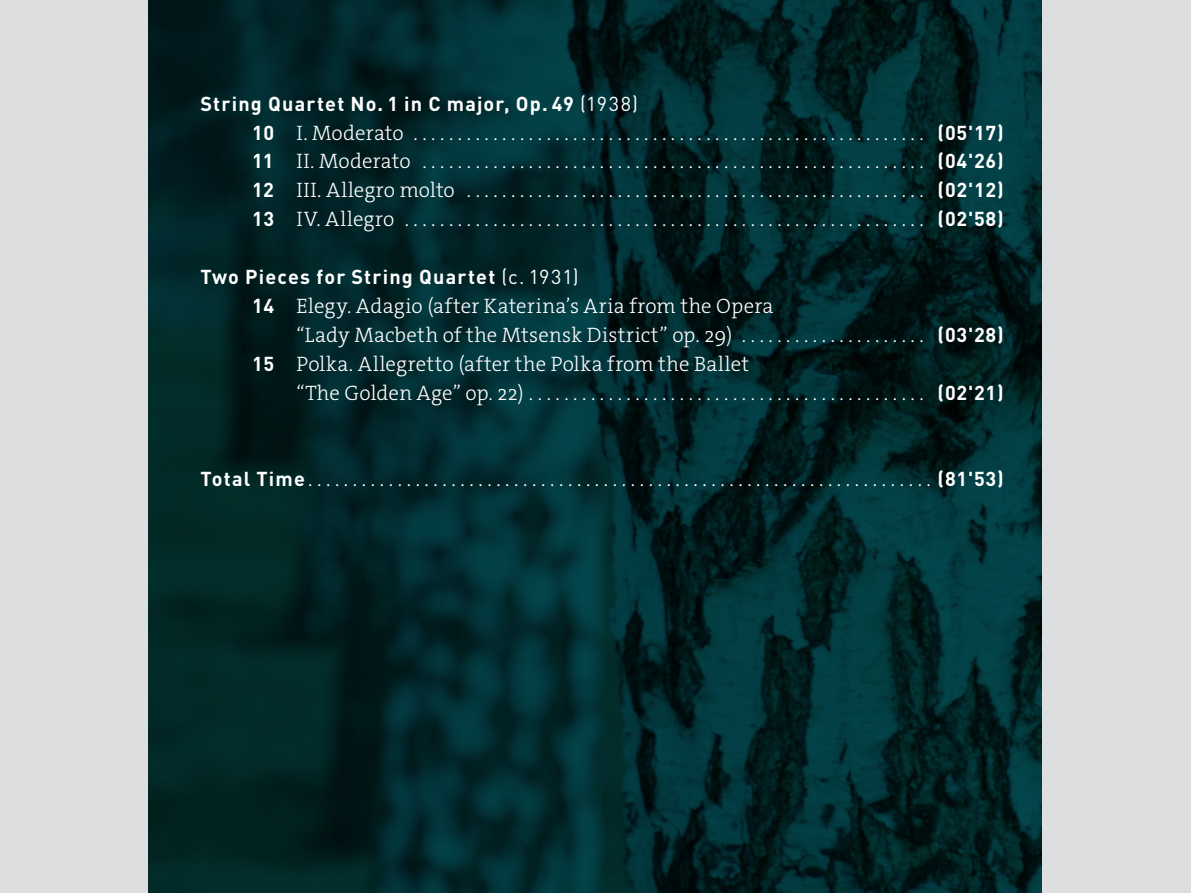
<style>
.page{position:relative;width:1191px;height:893px;background:#dddedf}
.page>*{position:absolute;margin:0;border:0;box-sizing:border-box;transform-origin:0 0}
.t1{font:300 21.15px "The Serif E2 s";color:#fff}
.t2{font:300 21px/28.8px "The Serif E2 s";letter-spacing:.015em;color:#fff;text-align:justify}
.t3{font:700 19.95px "DINOT";letter-spacing:.06em;color:#fff}
.s1{font-weight:400}
.s2{font-family:"DINOT";font-weight:700;font-size:19.95px}
</style>
<div class="page">
<img style="left:149px;top:0;width:893px;height:893px">
<p class="t3" style="left:200px;top:90px;width:439px">String Quartet No. 1 in C major, Op. 49 <span class="s1">(1938)</span></p>
<p class="t2" style="left:252px;top:118px;width:753px"><span class="s2">10</span> I. Moderato . . . . . . . . . . . . . . . . . . . . . . . . . . . . . . . . . . . . . . . . . . . . . . . . . . . . . . . . . . <span class="s2">(05'17)<br>11</span> II. Moderato . . . . . . . . . . . . . . . . . . . . . . . . . . . . . . . . . . . . . . . . . . . . . . . . . . . . . . . . . <span class="s2">(04'26)<br>12</span> III. Allegro molto . . . . . . . . . . . . . . . . . . . . . . . . . . . . . . . . . . . . . . . . . . . . . . . . . . . . <span class="s2">(02'12)<br>13</span> IV. Allegro . . . . . . . . . . . . . . . . . . . . . . . . . . . . . . . . . . . . . . . . . . . . . . . . . . . . . . . . . . . <span class="s2">(02'58)</span></p>
<p class="t3" style="left:200px;top:264px;width:379px">Two Pieces for String Quartet <span class="s1">(c. 1931)</span></p>
<p class="t2" style="left:252px;top:292px;width:523px"><span class="s2">14</span> Elegy. Adagio (after Katerina’s Aria from the Opera</p>
<p class="t2" style="left:296px;top:320px;width:708px">“Lady Macbeth of the Mtsensk District” op. 29) . . . . . . . . . . . . . . . . . . . . . <span class="s2">(03'28)</span></p>
<p class="t2" style="left:252px;top:349px;width:498px"><span class="s2">15</span> Polka. Allegretto (after the Polka from the Ballet</p>
<p class="t2" style="left:296px;top:378px;width:708px">“The Golden Age” op. 22) . . . . . . . . . . . . . . . . . . . . . . . . . . . . . . . . . . . . . . . . . . . . . <span class="s2">(02'21)</span></p>
<p class="t1" style="left:200px;top:465px;width:804px"><span class="s2">Total Time</span> . . . . . . . . . . . . . . . . . . . . . . . . . . . . . . . . . . . . . . . . . . . . . . . . . . . . . . . . . . . . . . . . . . . . . . <span class="s2">(81'53)</span></p>
</div>
